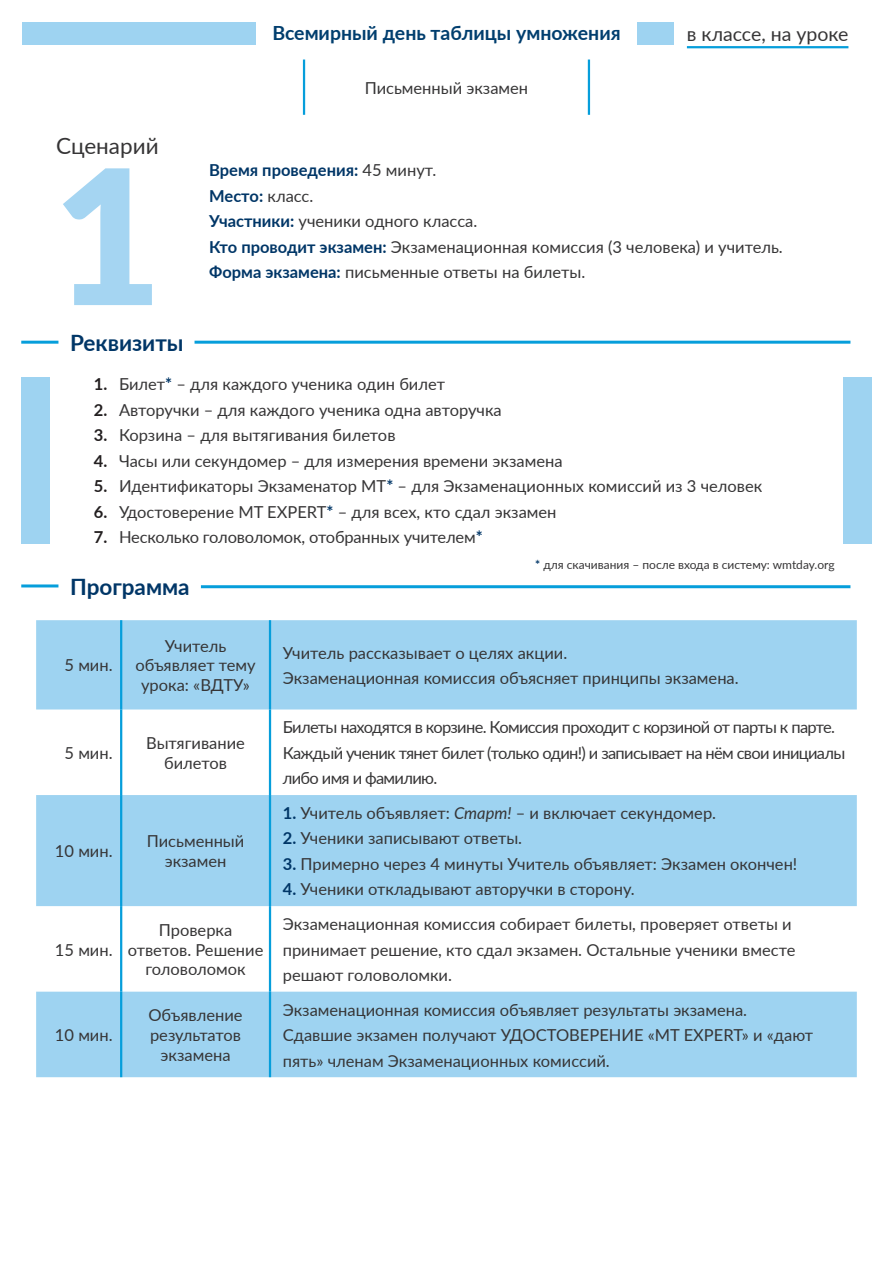
<style>
.page{position:relative;width:893px;height:1263px;background:#fff}
.page>*{position:absolute;margin:0;border:0;box-sizing:border-box;transform-origin:0 0}
.t1{font:900 187.5px "Lato";color:#a5d5f2}
.t2{font:700 22.5px "Lato";color:#003667}
.t3{font:22.5px "Lato";color:#363536}
.t4{font:700 19.5px "Lato";color:#013e6e}
.t5{font:19.5px "Lato";color:#363536}
.t6{font:16.5px/19.8px "Lato";color:#363536;text-align:center}
.t7{font:16.5px/25.5px "Lato";letter-spacing:-.04em;color:#363536}
.t8{font:700 16.5px "Lato";color:#003667}
.t9{font:700 16.5px "Lato";color:#231f20}
.t10{font:12px "Lato";color:#363536}
.s1{font-weight:400;color:#363536}
.s2{font-weight:700;color:#003667}
.s3{font-style:italic}
</style>
<div class="page">
<hr style="left:687px;top:46px;width:161px;height:2px;background:#069edb">
<svg style="left:36px;top:620px;width:821px;height:457px;fill:#9ed3f1"></svg>
<hr style="left:120px;top:620px;width:2px;height:89px;background:#069edb">
<hr style="left:269px;top:620px;width:2px;height:89px;background:#069edb">
<hr style="left:120px;top:709px;width:2px;height:86px;background:#069edb">
<hr style="left:269px;top:709px;width:2px;height:86px;background:#069edb">
<hr style="left:120px;top:795px;width:2px;height:111px;background:#069edb">
<hr style="left:269px;top:795px;width:2px;height:111px;background:#069edb">
<hr style="left:120px;top:906px;width:2px;height:86px;background:#069edb">
<hr style="left:269px;top:906px;width:2px;height:86px;background:#069edb">
<hr style="left:120px;top:992px;width:2px;height:85px;background:#069edb">
<hr style="left:269px;top:992px;width:2px;height:85px;background:#069edb">
<hr style="left:195px;top:341px;width:655px;height:3px;background:#069edb">
<hr style="left:201px;top:585px;width:649px;height:3px;background:#069edb">
<hr style="left:21px;top:341px;width:37px;height:3px;background:#069edb">
<hr style="left:21px;top:584px;width:37px;height:3px;background:#069edb">
<div style="left:21px;top:377px;width:29px;height:166px;background:#9ed3f1"></div>
<div style="left:843px;top:377px;width:29px;height:166px;background:#9ed3f1"></div>
<hr style="left:303px;top:60px;width:2px;height:55px;background:#069edb">
<hr style="left:588px;top:60px;width:2px;height:55px;background:#069edb">
<div style="left:22px;top:22px;width:234px;height:23px;background:#9ed3f1"></div>
<div style="left:637px;top:22px;width:37px;height:23px;background:#9ed3f1"></div>
<p class="t3" style="left:56px;top:130px;width:104px">Сценарий</p>
<p class="t1" style="left:53px;top:96px;width:110px">1</p>
<p class="t2" style="left:70px;top:326px;width:115px">Реквизиты</p>
<p class="t4" style="left:272px;top:19px;width:350px">Всемирный день таблицы умножения</p>
<p class="t6" style="left:365px;top:77px;width:165px">Письменный экзамен</p>
<p class="t5" style="left:687px;top:20px;width:163px">в классе, на уроке</p>
<p class="t8" style="left:209px;top:158px;width:229px">Время проведения: <span class="s1">45 минут.</span></p>
<p class="t8" style="left:209px;top:184px;width:106px">Место: <span class="s1">класс.</span></p>
<p class="t6" style="left:209px;top:211px;width:270px"><span class="s2">Участники:</span> ученики одного класса.</p>
<p class="t6" style="left:209px;top:236px;width:575px"><span class="s2">Кто проводит экзамен:</span> Экзаменационная комиссия (3 человека) и учитель.</p>
<p class="t6" style="left:209px;top:262px;width:378px"><span class="s2">Форма экзамена:</span> письменные ответы на билеты.</p>
<p class="t9" style="left:94px;top:372px;width:15px">1.</p>
<p class="t9" style="left:94px;top:398px;width:15px">2.</p>
<p class="t9" style="left:94px;top:423px;width:15px">3.</p>
<p class="t9" style="left:94px;top:449px;width:15px">4.</p>
<p class="t9" style="left:94px;top:474px;width:15px">5.</p>
<p class="t9" style="left:94px;top:500px;width:15px">6.</p>
<p class="t9" style="left:94px;top:525px;width:15px">7.</p>
<p class="t6" style="left:119px;top:374px;width:327px">Билет<span class="s2">*</span> – для каждого ученика один билет</p>
<p class="t6" style="left:119px;top:399px;width:384px">Авторучки – для каждого ученика одна авторучка</p>
<p class="t6" style="left:119px;top:425px;width:278px">Корзина – для вытягивания билетов</p>
<p class="t6" style="left:119px;top:450px;width:445px">Часы или секундомер – для измерения времени экзамена</p>
<p class="t6" style="left:119px;top:476px;width:645px">Идентификаторы Экзаменатор MT<span class="s2">*</span> – для Экзаменационных комиссий из 3 человек</p>
<p class="t6" style="left:119px;top:501px;width:439px">Удостоверение MT EXPERT<span class="s2">*</span> – для всех, кто сдал экзамен</p>
<p class="t6" style="left:119px;top:527px;width:365px">Несколько головоломок, отобранных учителем<span class="s2">*</span></p>
<p class="t10" style="left:535px;top:556px;width:301px"><span class="s2">*</span> для скачивания – после входа в систему: wmtday.org</p>
<p class="t2" style="left:70px;top:570px;width:121px">Программа</p>
<p class="t6" style="left:65px;top:655px;width:50px">5 мин.</p>
<p class="t6" style="left:135px;top:635px;width:122px">Учитель объявляет тему урока: «ВДТУ»</p>
<p class="t6" style="left:283px;top:639px;width:457px;line-height:25.5px;text-align:left">Учитель рассказывает о целях акции.<br>Экзаменационная комиссия объясняет принципы экзамена.</p>
<p class="t6" style="left:65px;top:742px;width:50px">5 мин.</p>
<p class="t6" style="left:146px;top:732px;width:100px">Вытягивание билетов</p>
<p class="t6" style="left:55px;top:841px;width:59px">10 мин.</p>
<p class="t6" style="left:147px;top:831px;width:99px">Письменный экзамен</p>
<p class="t7" style="left:283px;top:714px;width:564px">Билеты находятся в корзине. Комиссия проходит с корзиной от парты к парте.<br>Каждый ученик тянет билет (только один!) и записывает на нём свои инициалы либо имя и фамилию.</p>
<p class="t6" style="left:283px;top:802px;width:435px"><span class="s2">1.</span> Учитель объявляет: <span class="s3">Старт!</span> – и включает секундомер.</p>
<p class="t6" style="left:283px;top:828px;width:241px"><span class="s2">2.</span> Ученики записывают ответы.</p>
<p class="t6" style="left:283px;top:853px;width:516px"><span class="s2">3.</span> Примерно через 4 минуты Учитель объявляет: Экзамен окончен!</p>
<p class="t6" style="left:283px;top:879px;width:354px"><span class="s2">4.</span> Ученики откладывают авторучки в сторону.</p>
<p class="t6" style="left:55px;top:939px;width:59px">15 мин.</p>
<p class="t6" style="left:55px;top:1024px;width:59px">10 мин.</p>
<p class="t6" style="left:128px;top:919px;width:137px">Проверка ответов. Решение головоломок</p>
<p class="t6" style="left:283px;top:910px;width:514px;line-height:25.5px;text-align:left">Экзаменационная комиссия собирает билеты, проверяет ответы и принимает решение, кто сдал экзамен. Остальные ученики вместе решают головоломки.</p>
<p class="t6" style="left:148px;top:1005px;width:96px">Объявление результатов экзамена</p>
<p class="t6" style="left:283px;top:996px;width:532px;line-height:25.5px;text-align:left">Экзаменационная комиссия объявляет результаты экзамена.<br>Сдавшие экзамен получают УДОСТОВЕРЕНИЕ «MT EXPERT» и «дают пять» членам Экзаменационных комиссий.</p>
</div>
